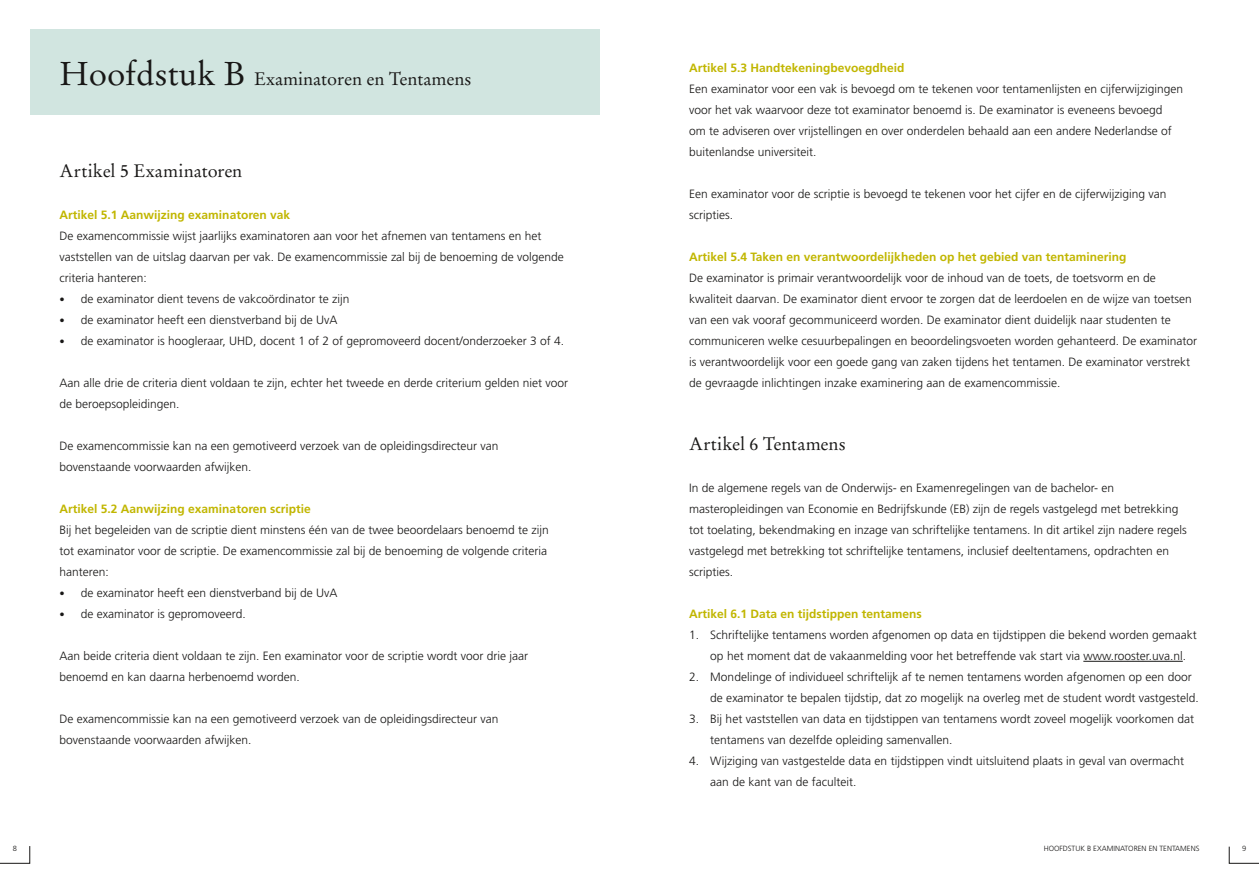
<style>
.page{position:relative;width:1259px;height:893px;background:#fff}
.page>*{position:absolute;margin:0;border:0;box-sizing:border-box;transform-origin:0 0}
.t1{font:18px "Stempel Garamond LT";letter-spacing:.005em;color:#181716}
.t2{font:18px "Stempel Garamond";color:#181716}
.t3{font:300 12px/21px "Frutiger LT";color:#181716}
.t4{font:700 12px "Frutiger LT";color:#c1b600}
.t5{font:300 7.5px "Frutiger LT";color:#181716}
.s1{font-size:33px}
.s2{font-size:10.5px}
</style>
<div class="page">
<svg style="left:0;top:846px;width:30px;height:18px"></svg>
<svg style="left:1228px;top:846px;width:31px;height:18px"></svg>
<div style="left:30px;top:30px;width:570px;height:85px;background:#d1e5e0"></div>
<hr style="left:1083px;top:661px;width:99px;height:1px;background:#181716">
<h1 class="t2" style="left:60px;top:68px;width:413px"><span class="s1">Hoofdstuk B</span> Examinatoren en Tentamens</h1>
<h1 class="t1" style="left:60px;top:160px;width:184px">Artikel 5 Examinatoren</h1>
<p class="t4" style="left:60px;top:208px;width:232px">Artikel 5.1 Aanwijzing examinatoren vak</p>
<p class="t3" style="left:60px;top:226px;width:506px">De examencommissie wijst jaarlijks examinatoren aan voor het afnemen van tentamens en het vaststellen van de uitslag daarvan per vak. De examencommissie zal bij de benoeming de volgende criteria hanteren:</p>
<p class="t3" style="left:60px;top:289px;width:291px"><span class="s2">•</span> de examinator dient tevens de vakcoördinator te zijn</p>
<p class="t3" style="left:60px;top:310px;width:279px"><span class="s2">•</span> de examinator heeft een dienstverband bij de UvA</p>
<p class="t3" style="left:60px;top:331px;width:178px"><span class="s2">•</span> de examinator is hoogleraar, UHD</p>
<p class="t3" style="left:253px;top:331px;width:312px">, docent 1 of 2 of gepromoveerd docent/onderzoeker 3 of 4.</p>
<p class="t3" style="left:60px;top:373px;width:510px">Aan alle drie de criteria dient voldaan te zijn, echter het tweede en derde criterium gelden niet voor de beroepsopleidingen.</p>
<p class="t3" style="left:60px;top:436px;width:440px">De examencommissie kan na een gemotiveerd verzoek van de opleidingsdirecteur van bovenstaande voorwaarden afwijken.</p>
<p class="t4" style="left:60px;top:502px;width:253px">Artikel 5.2 Aanwijzing examinatoren scriptie</p>
<p class="t3" style="left:60px;top:520px;width:491px">Bij het begeleiden van de scriptie dient minstens één van de twee beoordelaars benoemd te zijn tot examinator voor de scriptie. De examencommissie zal bij de benoeming de volgende criteria hanteren:</p>
<p class="t3" style="left:60px;top:583px;width:279px"><span class="s2">•</span> de examinator heeft een dienstverband bij de UvA</p>
<p class="t3" style="left:60px;top:604px;width:188px"><span class="s2">•</span> de examinator is gepromoveerd.</p>
<p class="t3" style="left:60px;top:646px;width:470px">Aan beide criteria dient voldaan te zijn. Een examinator voor de scriptie wordt voor drie jaar benoemd en kan daarna herbenoemd worden.</p>
<p class="t3" style="left:60px;top:709px;width:440px">De examencommissie kan na een gemotiveerd verzoek van de opleidingsdirecteur van bovenstaande voorwaarden afwijken.</p>
<p class="t4" style="left:689px;top:61px;width:217px">Artikel 5.3 Handtekeningbevoegdheid</p>
<p class="t3" style="left:689px;top:79px;width:496px">Een examinator voor een vak is bevoegd om te tekenen voor tentamenlijsten en cijferwijzigingen voor het vak waarvoor deze tot examinator benoemd is. De examinator is eveneens bevoegd<br>om te adviseren over vrijstellingen en over onderdelen behaald aan een andere Nederlandse of buitenlandse universiteit.</p>
<p class="t3" style="left:689px;top:184px;width:479px">Een examinator voor de scriptie is bevoegd te tekenen voor het cijfer en de cijferwijziging van scripties.</p>
<p class="t4" style="left:689px;top:250px;width:439px">Artikel 5.4 Taken en verantwoordelijkheden op het gebied van tentaminering</p>
<p class="t3" style="left:689px;top:268px;width:509px">De examinator is primair verantwoordelijk voor de inhoud van de toets, de toetsvorm en de kwaliteit daarvan. De examinator dient ervoor te zorgen dat de leerdoelen en de wijze van toetsen van een vak vooraf gecommuniceerd worden. De examinator dient duidelijk naar studenten te communiceren welke cesuurbepalingen en beoordelingsvoeten worden gehanteerd. De examinator is verantwoordelijk voor een goede gang van zaken tijdens het tentamen. De examinator verstrekt de gevraagde inlichtingen inzake examinering aan de examencommissie.</p>
<h1 class="t1" style="left:689px;top:433px;width:158px">Artikel 6 Tentamens</h1>
<p class="t3" style="left:689px;top:478px;width:499px">In de algemene regels van de Onderwijs- en Examenregelingen van de bachelor- en masteropleidingen van Economie en Bedrijfskunde (EB) zijn de regels vastgelegd met betrekking tot toelating, bekendmaking en inzage van schriftelijke tentamens. In dit artikel zijn nadere regels vastgelegd met betrekking tot schriftelijke tentamens, inclusief deeltentamens, opdrachten en scripties.</p>
<p class="t4" style="left:689px;top:607px;width:234px">Artikel 6.1 Data en tijdstippen tentamens</p>
<p class="t3" style="left:710px;top:625px;width:488px;text-indent:-21px">1. Schriftelijke tentamens worden afgenomen op data en tijdstippen die bekend worden gemaakt op het moment dat de vakaanmelding voor het betreffende vak start via www.rooster.uva.nl.</p>
<p class="t3" style="left:710px;top:667px;width:490px;text-indent:-21px">2. Mondelinge of individueel schriftelijk af te nemen tentamens worden afgenomen op een door de examinator te bepalen tijdstip, dat zo mogelijk na overleg met de student wordt vastgesteld.</p>
<p class="t3" style="left:710px;top:709px;width:485px;text-indent:-21px">3. Bij het vaststellen van data en tijdstippen van tentamens wordt zoveel mogelijk voorkomen dat tentamens van dezelfde opleiding samenvallen.</p>
<p class="t3" style="left:710px;top:751px;width:475px;text-indent:-21px">4. Wijziging van vastgestelde data en tijdstippen vindt uitsluitend plaats in geval van overmacht aan de kant van de faculteit.</p>
<p class="t5" style="left:13px;top:844px;width:6px">8</p>
<p class="t5" style="left:1043px;top:844px;width:157px">Hoofdstuk B Examinatoren en Tentamens</p>
<p class="t5" style="left:1242px;top:844px;width:6px">9</p>
</div>
